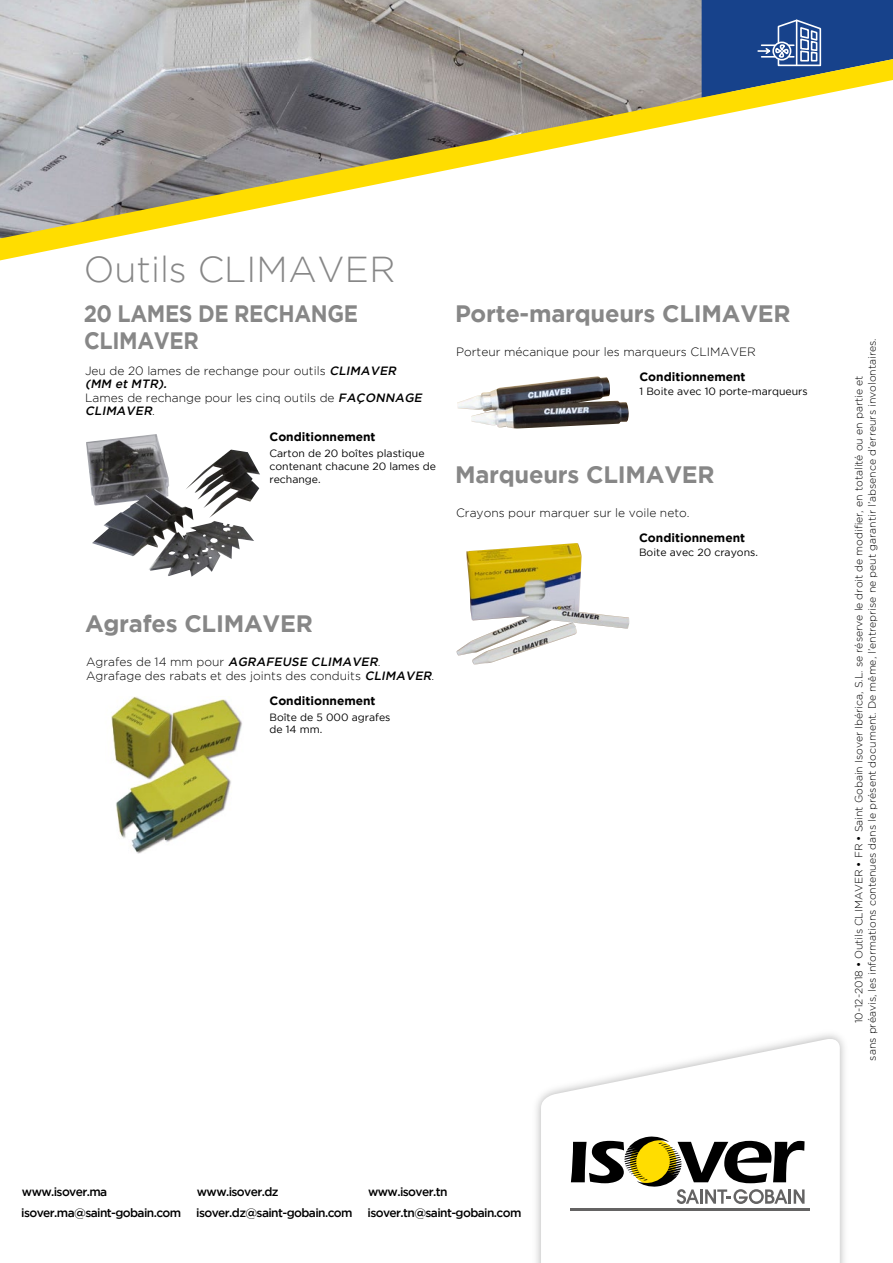
<style>
.page{position:relative;width:893px;height:1263px;background:#fff}
.page>*{position:absolute;margin:0;border:0;box-sizing:border-box;transform-origin:0 0}
.t1{font:300 36px "Gotham";color:#878787}
.t2{font:700 23.7px "Gotham";letter-spacing:-.01em;color:#878787}
.t3{font:700 23.7px "Gotham";letter-spacing:-.01em;color:#878787;scale:.9 1}
.t4{font:300 12px/13.5px "Gotham";color:#000}
.t5{font:500 12px/21.1px "Gotham";letter-spacing:-.05em;color:#000}
.t6{font:700 12px "Gotham";color:#000}
.t7{font:300 10.5px/13.5px "Gotham";color:#000;text-align:center}
.t8{font:10.5px/12.8px "Gotham";color:#000}
.s1{font-weight:500;font-style:italic}
.s2{font-weight:500}
</style>
<div class="page">
<img style="left:0;top:0;width:702px;height:59px">
<svg style="left:702px;top:0;width:191px;height:59px;background:#254d92"></svg>
<svg style="left:541px;top:1036px;width:299px;height:227px"></svg>
<hr style="left:571px;top:1209px;width:239px;height:2px;background:#646363">
<svg style="left:571px;top:1136px;width:233px;height:68px"></svg>
<svg style="left:0;top:59px;width:893px;height:201px"></svg>
<img style="left:456px;top:543px;width:173px;height:122px">
<img style="left:111px;top:696px;width:131px;height:158px">
<img style="left:86px;top:434px;width:168px;height:143px">
<img style="left:457px;top:376px;width:172px;height:53px">
<h1 class="t1" style="left:84px;top:250px;width:313px">Outils CLIMAVER</h1>
<h2 class="t3" style="left:84px;top:300px;width:306px">20 LAMES DE RECHANGE</h2>
<h2 class="t2" style="left:455px;top:300px;width:337px">Porte-marqueurs CLIMAVER</h2>
<h2 class="t3" style="left:84px;top:327px;width:129px">CLIMAVER</h2>
<p class="t4" style="left:456px;top:345px;width:301px">Porteur mécanique pour les marqueurs CLIMAVER</p>
<p class="t8" style="left:639px;top:384px;width:170px">1 Boite avec 10 porte-marqueurs</p>
<p class="t4" style="left:85px;top:364px;width:341px">Jeu de 20 lames de rechange pour outils <span class="s1">CLIMAVER (MM et MTR).<br></span>Lames de rechange pour les cinq outils de <span class="s1">FAÇONNAGE<br>CLIMAVER</span>.</p>
<p class="t8" style="left:269px;top:447px;width:168px">Carton de 20 boîtes plastique contenant chacune 20 lames de rechange.</p>
<p class="t6" style="left:639px;top:370px;width:108px">Conditionnement</p>
<p class="t6" style="left:269px;top:429px;width:108px">Conditionnement</p>
<h2 class="t2" style="left:455px;top:461px;width:261px">Marqueurs CLIMAVER</h2>
<p class="t4" style="left:456px;top:506px;width:235px">Crayons pour marquer sur le voile neto.</p>
<p class="t8" style="left:639px;top:545px;width:120px">Boite avec 20 crayons.</p>
<p class="t6" style="left:639px;top:531px;width:108px">Conditionnement</p>
<h2 class="t2" style="left:85px;top:610px;width:229px">Agrafes CLIMAVER</h2>
<p class="t4" style="left:86px;top:655px;width:350px">A g r a fe s d e 1 4 m m p o u r <span class="s1">AGRAFEUSE CLIMAVER</span>.<br>Agrafage des rabats et des joints des conduits <span class="s1">CLIMAVER</span>.</p>
<p class="t8" style="left:269px;top:710px;width:123px">Boîte de 5 000 agrafes de 14 mm.</p>
<p class="t6" style="left:269px;top:694px;width:108px">Conditionnement</p>
<p class="t7" style="left:852px;top:1060px;width:723px;rotate:-90deg">10-12-2018 <span class="s2">•</span> Outils CLIMAVER <span class="s2">•</span> FR <span class="s2">•</span> Saint Gobain Isover Ibérica, S.L. se réserve le droit de modifier, en totalité ou en partie et<br>sans préavis, les informations contenues dans le présent document. De même, l’entreprise ne peut garantir l’absence d’erreurs involontaires.</p>
<p class="t5" style="left:21px;top:1181px;width:162px">www.isover.ma isover.ma@saint-gobain.com</p>
<p class="t5" style="left:196px;top:1181px;width:158px">www.isover.dz isover.dz@saint-gobain.com</p>
<p class="t5" style="left:367px;top:1181px;width:155px">www.isover.tn isover.tn@saint-gobain.com</p>
</div>
